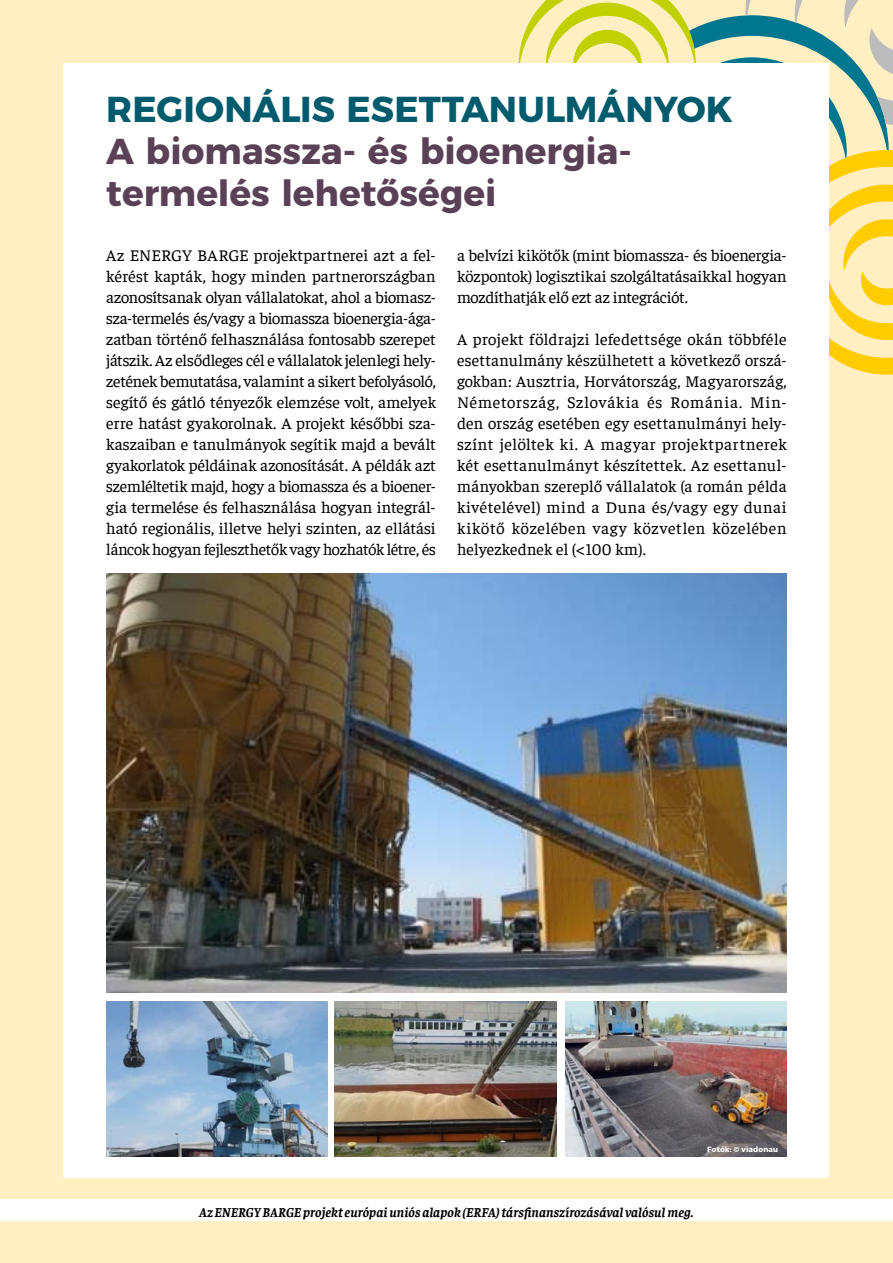
<style>
.page{position:relative;width:893px;height:1263px;background:#ffefc3}
.page>*{position:absolute;margin:0;border:0;box-sizing:border-box;transform-origin:0 0}
.t1{font:700 36px/42px "Montserrat";color:#5b4155}
.t2{font:700 36px "Montserrat";letter-spacing:.005em;color:#005b6d}
.t3{font:16.5px/21px "Faustina";letter-spacing:-.005em;color:#000;text-align:justify}
.t4{font:italic 700 13.5px "Faustina";letter-spacing:.01em;color:#000}
.t5{font:700 7.5px "Montserrat";letter-spacing:.015em;color:#fff}
</style>
<div class="page">
<svg style="left:519px;top:0;width:374px;height:375px"></svg>
<div style="left:64px;top:64px;width:765px;height:1114px;background:#fff"></div>
<div style="left:0;top:1199px;width:893px;height:21px;background:#fff"></div>
<img style="left:106px;top:1001px;width:221px;height:156px">
<img style="left:566px;top:1001px;width:221px;height:156px">
<img style="left:106px;top:574px;width:681px;height:418px">
<img style="left:335px;top:1001px;width:221px;height:156px">
<h1 class="t2" style="left:106px;top:80px;width:265px">Regionális ese</h1>
<h1 class="t2" style="left:419px;top:80px;width:315px">ttan ulmányok</h1>
<h1 class="t1" style="left:106px;top:128px;width:527px">A biomassza- és bioenergia&shy;termelés lehetőségei</h1>
<p class="t3" style="left:106px;top:244px;width:331px">Az ENERGY BARGE projektpartnerei azt a fel&shy;kérést kapták, hogy minden partnerországban azonosítsanak olyan vállalatokat, ahol a biomas - sza-termelés és/vagy a biomassza bioenergia-ága&shy;zatban történő felhasználása fontosabb szerepet játszik. Az elsődleges cél e vállalatok jelenlegi hely&shy;zetének bemutatása, valamint a sikert befolyásoló, segítő és gátló tényezők elemzése volt, amelyek erre hatást gyakorolnak. A projekt későbbi sza&shy;kaszaiban e tanulmányok segítik majd a bevált gyakorlatok példáinak azonosítását. A példák azt szemléltetik majd, hogy a biomassza és a bioener&shy;gia termelése és felhasználása hogyan integrál&shy;ható regionális, illetve helyi szinten, az ellátási láncok hogyan fejleszthetők vagy hozhatók létre, és</p>
<p class="t3" style="left:457px;top:244px;width:331px">a belvízi kikötők (mint biomassza- és bioenergia&shy;központok) logisztikai szolgáltatásaikkal hogyan mozdíthatják elő ezt az integrációt.</p>
<p class="t3" style="left:457px;top:328px;width:331px">A projekt földrajzi lefedettsége okán többféle esettanulmány készülhetett a következő orszá&shy;gokban: Ausztria, Horvátország, Magyarország, Németország, Szlovákia és Románia. Min&shy;den ország esetében egy esettanulmányi hely&shy;színt jelöltek ki. A magyar projektpartnerek két esettanulmányt készítettek. Az esettanul&shy;mányokban szereplő vállalatok (a román példa kivételével) mind a Duna és/vagy egy dunai kikötő közelében vagy közvetlen közelében helyezkednek el (&lt;100 km).</p>
<p class="t5" style="left:707px;top:1143px;width:73px">Fotók: © viadonau</p>
<p class="t4" style="left:199px;top:1203px;width:495px">Az ENERGY BARGE projekt európai uniós alapok (ERFA) társfinanszírozásával valósul meg.</p>
</div>
